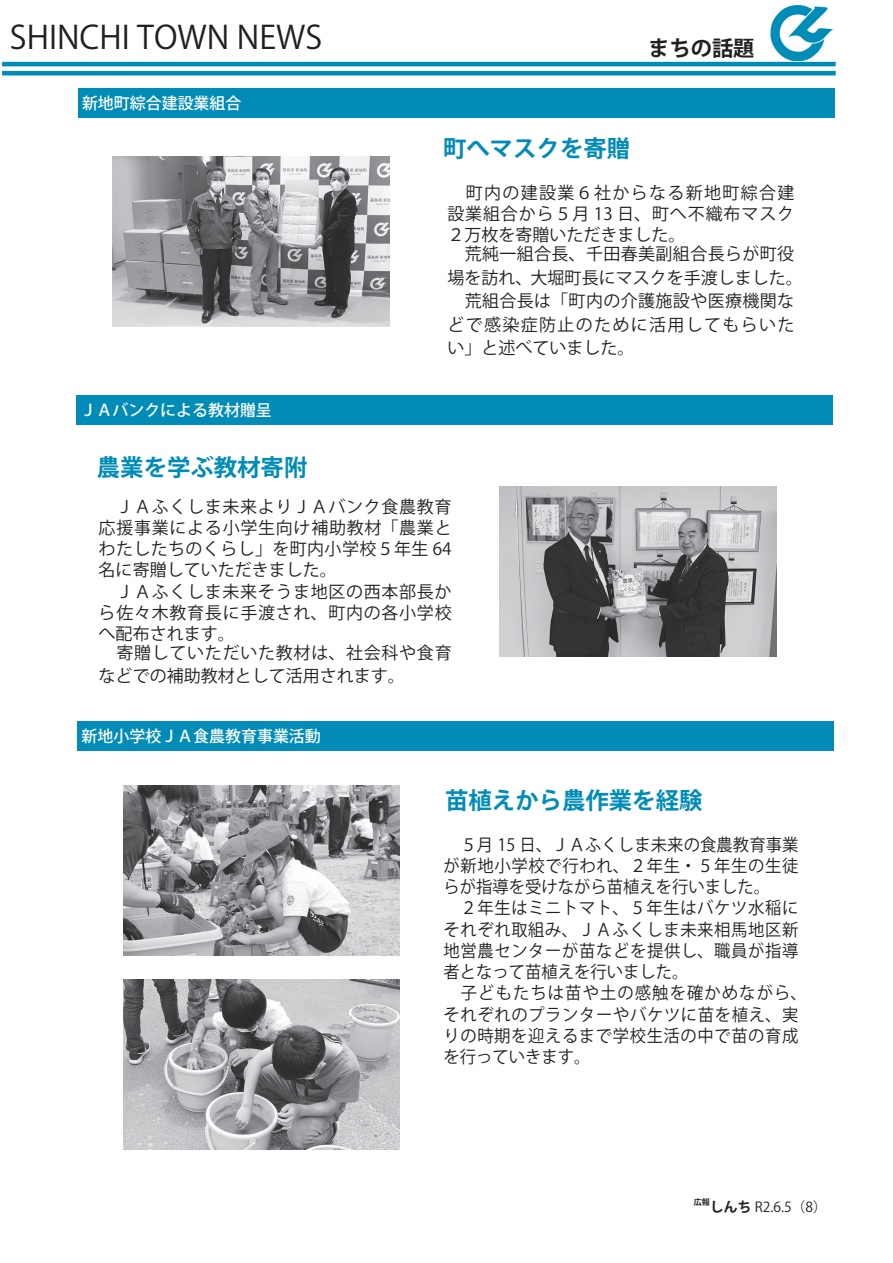
<style>
.page{position:relative;width:893px;height:1263px;background:#fff}
.page>*{position:absolute;margin:0;border:0;box-sizing:border-box;transform-origin:0 0}
.t1{font:31.95px "Koz Go Pro";color:#231f20}
.t2{font:700 23.4px "Koz Go Pro";color:#008cb7}
.t3{font:700 21.3px "Koz Go Pro";color:#231f20}
.t4{font:16.95px/21.3px "Koz Go Pro";letter-spacing:.04em;color:#231f20;scale:.96 1}
.t5{font:16.95px/21.3px "Koz Go Pro";letter-spacing:.04em;color:#231f20;text-align:justify}
.t6{font:16.95px/23.4px "Koz Go Pro";letter-spacing:.02em;color:#231f20}
.t7{font:500 15.9px "Koz Go Pro";color:#fff}
.t8{font:13.8px "Koz Go Pro";color:#231f20}
.t9{font:700 8.1px "Koz Go Pro";color:#231f20}
.s1{font-weight:700}
</style>
<div class="page">
<img style="left:770px;top:5px;width:64px;height:56px">
<hr style="left:2px;top:62px;width:834px;height:4px;background:#008cb7">
<hr style="left:2px;top:71px;width:834px;height:4px;background:#008cb7">
<div style="left:78px;top:88px;width:757px;height:29px;background:#008cb7"></div>
<div style="left:76px;top:395px;width:757px;height:29px;background:#008cb7"></div>
<img style="left:123px;top:786px;width:276px;height:170px">
<div style="left:77px;top:721px;width:757px;height:30px;background:#008cb7"></div>
<img style="left:123px;top:980px;width:276px;height:170px">
<img style="left:113px;top:156px;width:276px;height:170px">
<img style="left:500px;top:486px;width:276px;height:170px">
<h1 class="t1" style="left:10px;top:17px;width:314px">SHINCHI TOWN NEWS</h1>
<p class="t7" style="left:82px;top:93px;width:161px">新地町綜合建設業組合</p>
<p class="t7" style="left:81px;top:400px;width:193px">ＪＡバンクによる教材贈呈</p>
<p class="t3" style="left:648px;top:34px;width:108px">まちの話題</p>
<h2 class="t2" style="left:443px;top:133px;width:189px">町へマスクを寄贈</h2>
<p class="t5" style="left:447px;top:182px;width:349px">　町内の建設業６社からなる新地町綜合建設業組合から５月 13 日、町へ不織布マスク２万枚を寄贈いただきました。</p>
<p class="t6" style="left:447px;top:243px;width:357px">　荒純一組合長、千田春美副組合長らが町役場を訪れ、大堀町長にマスクを手渡しました。　荒組合長は「町内の介護施設や医療機関などで感染症防止のために活用してもらいたい」と述べていました。</p>
<h2 class="t2" style="left:97px;top:452px;width:212px">農業を学ぶ教材寄附</h2>
<p class="t5" style="left:99px;top:496px;width:355px;text-indent:18px">ＪＡふくしま未来よりＪＡバンク食農教育応援事業による小学生向け補助教材「農業とわたしたちのくらし」を町内小学校５年生 64名に寄贈していただきました。</p>
<p class="t5" style="left:99px;top:581px;width:355px;text-indent:18px">ＪＡふくしま未来そうま地区の西本部長から佐々木教育長に手渡され、町内の各小学校へ配布されます。</p>
<p class="t6" style="left:99px;top:642px;width:355px;line-height:22.4px">　寄贈していただいた教材は、社会科や食育などでの補助教材として活用されます。</p>
<p class="t7" style="left:82px;top:726px;width:241px">新地小学校ＪＡ食農教育事業活動</p>
<h2 class="t2" style="left:445px;top:785px;width:259px">苗植えから農作業を経験</h2>
<p class="t4" style="left:443px;top:834px;width:380px;text-indent:17px">５月 15 日、ＪＡふくしま未来の食農教育事業が新地小学校で行われ、２年生・５年生の生徒らが指導を受けながら苗植えを行いました。<br>　２年生はミニトマト、５年生はバケツ水稲にそれぞれ取組み、ＪＡふくしま未来相馬地区新地営農センターが苗などを提供し、職員が指導者となって苗植えを行いました。<br>　子どもたちは苗や土の感触を確かめながら、それぞれのプランターやバケツに苗を植え、実りの時期を迎えるまで学校生活の中で苗の育成を行っていきます。</p>
<p class="t9" style="left:694px;top:1197px;width:18px">広報</p>
<p class="t8" style="left:710px;top:1198px;width:118px"><span class="s1">しんち</span> R2.6.5) (8</p>
</div>
